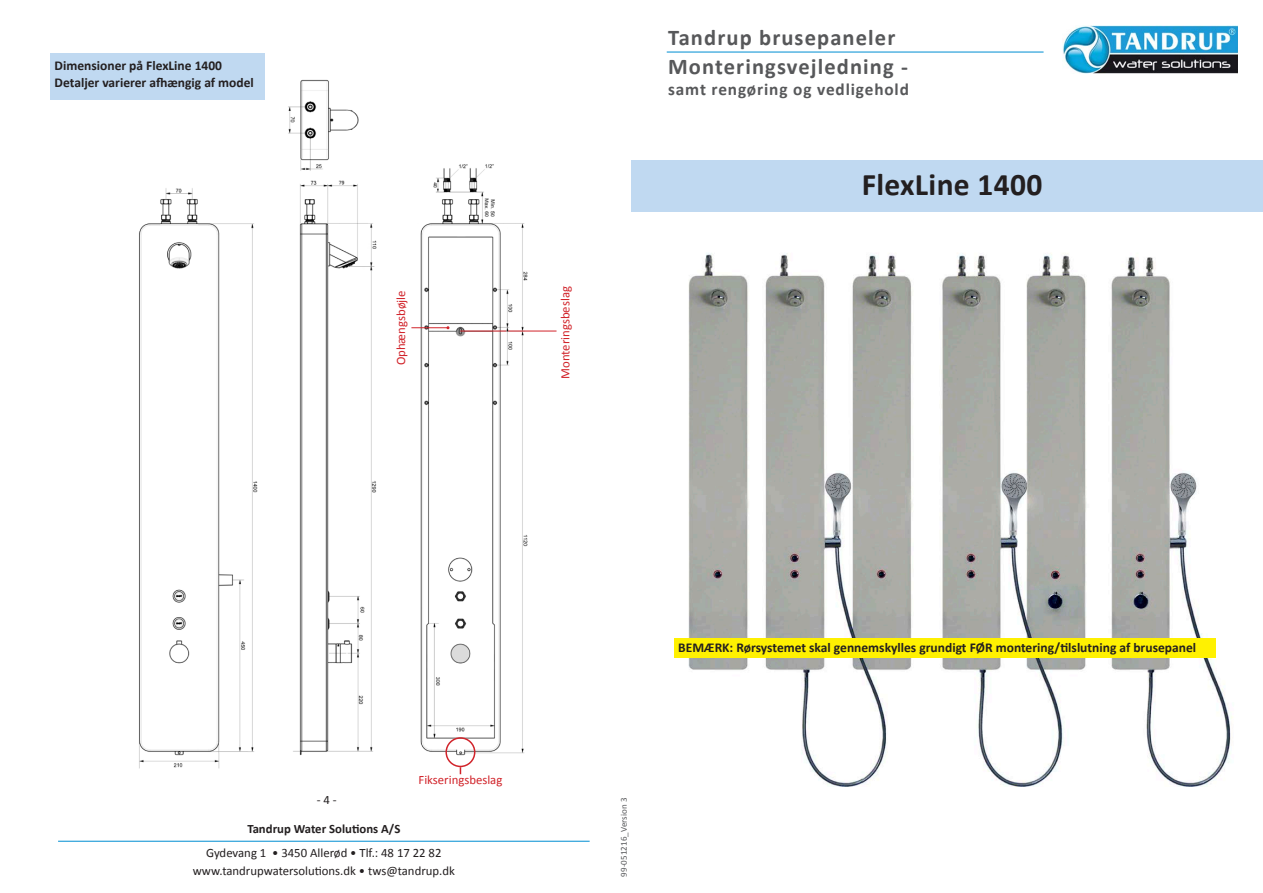
<style>
.page{position:relative;width:1263px;height:893px;background:#fff}
.page>*{position:absolute;margin:0;border:0;box-sizing:border-box;transform-origin:0 0}
.t1{font:700 31.5px "Calibri";letter-spacing:.01em;color:#231f20}
.t2{font:700 22.5px "Calibri";letter-spacing:.05em;color:#57585a}
.t3{font:700 17.25px "Calibri";letter-spacing:.05em;color:#57585a}
.t4{font:700 13.5px "Calibri";color:#231f20}
.t5{font:12.75px "Calibri";color:#231f20}
.t6{font:12.75px "Calibri";color:#d1232a}
.t7{font:700 12.75px "Calibri";color:#231f20}
.t8{font:9px "Calibri";letter-spacing:.01em;color:#57585a}
</style>
<div class="page">
<div style="left:631px;top:160px;width:632px;height:51px;background:#c0d9f1"></div>
<img style="left:1062px;top:26px;width:176px;height:48px">
<hr style="left:667px;top:51px;width:376px;height:2px;background:#1b9ad7">
<hr style="left:58px;top:841px;width:532px;height:1px;background:#1b9ad7">
<img style="left:139px;top:79px;width:402px;height:696px">
<img style="left:680px;top:253px;width:553px;height:533px">
<div style="left:445px;top:737px;width:30px;height:30px;border:2px solid #d1232a;border-radius:50%"></div>
<hr style="left:508px;top:331px;width:48px;height:1px;background:#d1232a">
<hr style="left:411px;top:327px;width:37px;height:1px;background:#d1232a">
<div style="left:674px;top:638px;width:541px;height:19px;background:#fff101"></div>
<hr style="left:460px;top:331px;width:46px;height:1px;background:#d1232a">
<div style="left:50px;top:54px;width:215px;height:46px;background:#c0d9f1"></div>
<p class="t4" style="left:55px;top:57px;width:169px">Dimensioner på FlexLine 1400</p>
<p class="t4" style="left:55px;top:74px;width:201px">Detaljer varierer afhængig af model</p>
<p class="t6" style="left:393px;top:365px;width:77px;rotate:-90deg">Ophængsbøjle</p>
<p class="t6" style="left:557px;top:379px;width:94px;rotate:-90deg">Monteringsbeslag</p>
<p class="t2" style="left:668px;top:23px;width:229px">Tandrup brusepaneler</p>
<p class="t2" style="left:668px;top:52px;width:241px">Monteringsvejledning -</p>
<p class="t3" style="left:668px;top:78px;width:242px">samt rengøring og vedligehold</p>
<p class="t1" style="left:862px;top:164px;width:182px">FlexLine 1400</p>
<p class="t6" style="left:418px;top:771px;width:85px">Fikseringsbeslag</p>
<p class="t5" style="left:317px;top:792px;width:22px">- 4 -</p>
<p class="t7" style="left:247px;top:820px;width:155px">Tandrup Water Solutions A/S</p>
<p class="t5" style="left:206px;top:845px;width:237px">Gydevang 1 • 3450 Allerød • Tlf.: 48 17 22 82</p>
<p class="t5" style="left:193px;top:863px;width:264px">www.tandrupwatersolutions.dk • tws@tandrup.dk</p>
<p class="t4" style="left:678px;top:639px;width:519px">BEMÆRK: Rørsystemet skal gennemskylles grundigt FØR montering/tilslutning af brusepanel</p>
<p class="t8" style="left:618px;top:877px;width:81px;rotate:-90deg">99-051216_Version 3</p>
</div>
